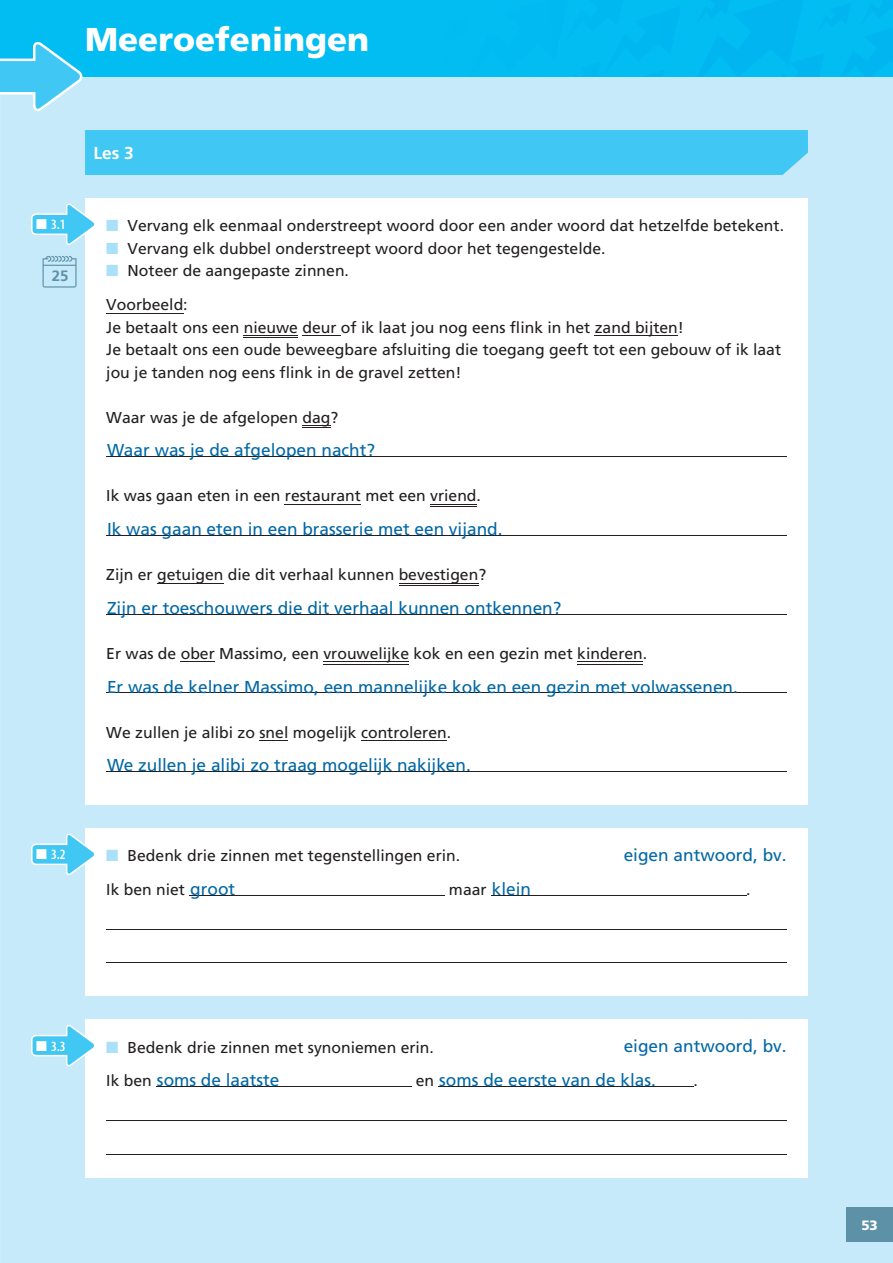
<style>
.page{position:relative;width:893px;height:1263px;background:#fff}
.page>*{position:absolute;margin:0;border:0;box-sizing:border-box;transform-origin:0 0}
.t1{font:900 33px "Frutiger LT Std";color:#fff}
.t2{font:17.25px "Frutiger LT Std";color:#0068a5}
.t3{font:700 17.25px "Frutiger LT Std";color:#fff}
.t4{font:15.75px/22.5px "Frutiger LT Std";color:#231f20}
.t5{font:700 15px "Frutiger LT Std";color:#5d91a7}
.t6{font:600 condensed 14.25px "Myriad Pro";color:#fff}
.t7{font:900 13.5px "Frutiger LT Std";color:#fff}
.s1{color:#aae0f9}
.s2{font-size:17.25px;color:#0068a5}
.s3{font-size:15.75px;color:#231f20}
</style>
<div class="page">
<div style="left:0;top:77px;width:893px;height:1186px;background:#c6eafa"></div>
<div style="left:0;top:0;width:893px;height:77px;background:#01bdf2"></div>
<svg style="left:0;top:42px;width:82px;height:69px"></svg>
<div style="left:85px;top:130px;width:723px;height:1048px;background:#fff"></div>
<div style="left:85px;top:96px;width:723px;height:79px;background:#c6eafa"></div>
<hr style="left:106px;top:313px;width:77px;height:1px;background:#231f20">
<hr style="left:244px;top:335px;width:54px;height:1px;background:#231f20">
<hr style="left:302px;top:335px;width:39px;height:1px;background:#231f20">
<hr style="left:595px;top:335px;width:83px;height:1px;background:#231f20">
<hr style="left:106px;top:456px;width:681px;height:1px;background:#231f20">
<hr style="left:285px;top:504px;width:76px;height:1px;background:#231f20">
<hr style="left:430px;top:504px;width:47px;height:1px;background:#231f20">
<hr style="left:106px;top:535px;width:681px;height:1px;background:#231f20">
<hr style="left:157px;top:583px;width:67px;height:1px;background:#231f20">
<hr style="left:399px;top:583px;width:79px;height:1px;background:#231f20">
<hr style="left:106px;top:614px;width:681px;height:1px;background:#231f20">
<hr style="left:181px;top:661px;width:34px;height:1px;background:#231f20">
<hr style="left:323px;top:661px;width:86px;height:1px;background:#231f20">
<hr style="left:577px;top:661px;width:66px;height:1px;background:#231f20">
<hr style="left:106px;top:693px;width:681px;height:1px;background:#231f20">
<svg style="left:259px;top:740px;width:29px;height:1px"></svg>
<hr style="left:361px;top:740px;width:86px;height:1px;background:#231f20">
<hr style="left:106px;top:771px;width:681px;height:1px;background:#231f20">
<hr style="left:106px;top:929px;width:681px;height:1px;background:#231f20">
<hr style="left:106px;top:963px;width:681px;height:1px;background:#231f20">
<hr style="left:106px;top:1120px;width:681px;height:1px;background:#231f20">
<hr style="left:106px;top:1154px;width:681px;height:1px;background:#231f20">
<div style="left:85px;top:130px;width:723px;height:45px;background:#40c7f4"></div>
<hr style="left:189px;top:895px;width:256px;height:1px;background:#231f20">
<hr style="left:491px;top:895px;width:255px;height:1px;background:#231f20">
<hr style="left:156px;top:1086px;width:255px;height:1px;background:#231f20">
<hr style="left:438px;top:1086px;width:256px;height:1px;background:#231f20">
<svg style="left:43px;top:256px;width:34px;height:32px"></svg>
<svg style="left:31px;top:203px;width:64px;height:42px"></svg>
<div style="left:85px;top:175px;width:725px;height:23px;background:#c6eafa"></div>
<hr style="left:244px;top:337px;width:54px;height:1px;background:#231f20">
<svg style="left:302px;top:425px;width:28px;height:3px"></svg>
<hr style="left:430px;top:506px;width:47px;height:1px;background:#231f20">
<hr style="left:399px;top:585px;width:79px;height:1px;background:#231f20">
<hr style="left:323px;top:664px;width:86px;height:1px;background:#231f20">
<hr style="left:577px;top:664px;width:66px;height:1px;background:#231f20">
<svg style="left:31px;top:833px;width:64px;height:42px"></svg>
<div style="left:85px;top:805px;width:725px;height:23px;background:#c6eafa"></div>
<svg style="left:31px;top:1025px;width:64px;height:41px"></svg>
<div style="left:85px;top:996px;width:725px;height:23px;background:#c6eafa"></div>
<div style="left:846px;top:1208px;width:47px;height:34px;background:#5d91a7"></div>
<h1 class="t1" style="left:85px;top:19px;width:286px">Meeroefeningen</h1>
<p class="t3" style="left:94px;top:143px;width:42px">Les 3</p>
<p class="t6" style="left:36px;top:217px;width:31px">■ 3.1</p>
<p class="t5" style="left:52px;top:267px;width:18px">25</p>
<p class="t4" style="left:106px;top:215px;width:679px"><span class="s1">■</span> Vervang elk eenmaal onderstreept woord door een ander woord dat hetzelfde betekent.</p>
<p class="t4" style="left:106px;top:237px;width:501px"><span class="s1">■</span> Vervang elk dubbel onderstreept woord door het tegengestelde.</p>
<p class="t4" style="left:106px;top:254px;width:244px;line-height:33.8px"><span class="s1">■</span> Noteer de aangepaste zinnen.<br>Voorbeeld:</p>
<p class="t4" style="left:106px;top:316px;width:676px">Je betaalt ons een nieuwe deur of ik laat jou nog eens flink in het zand bijten!<br>Je betaalt ons een oude beweegbare afsluiting die toegang geeft tot een gebouw of ik laat jou je tanden nog eens flink in de gravel zetten!</p>
<p class="t4" style="left:106px;top:406px;width:233px">Waar was je de afgelopen dag?</p>
<p class="t2" style="left:107px;top:440px;width:270px">Waar was je de afgelopen nacht?</p>
<p class="t4" style="left:106px;top:485px;width:376px">Ik was gaan eten in een restaurant met een vriend.</p>
<p class="t2" style="left:107px;top:519px;width:397px">Ik was gaan eten in een brasserie met een vijand.</p>
<p class="t4" style="left:106px;top:563px;width:381px">Zijn er getuigen die dit verhaal kunnen bevestigen?</p>
<p class="t2" style="left:107px;top:598px;width:456px">Zijn er toeschouwers die dit verhaal kunnen ontkennen?</p>
<p class="t4" style="left:106px;top:642px;width:542px">Er was de ober Massimo, een vrouwelijke kok en een gezin met kinderen.</p>
<p class="t2" style="left:107px;top:676px;width:632px">Er was de kelner Massimo, een mannelijke kok en een gezin met volwassenen.</p>
<p class="t4" style="left:106px;top:721px;width:346px">We zullen je alibi zo snel mogelijk controleren.</p>
<p class="t2" style="left:107px;top:755px;width:365px">We zullen je alibi zo traag mogelijk nakijken.</p>
<p class="t6" style="left:36px;top:847px;width:31px">■ 3.2</p>
<p class="t4" style="left:106px;top:845px;width:355px"><span class="s1">■</span> Bedenk drie zinnen met tegenstellingen erin.</p>
<p class="t2" style="left:624px;top:845px;width:164px">eigen antwoord, bv.</p>
<p class="t4" style="left:106px;top:878px;width:130px">Ik ben niet <span class="s2">groot</span></p>
<p class="t2" style="left:449px;top:879px;width:84px"><span class="s3">maar</span> klein</p>
<p class="t4" style="left:746px;top:878px;width:6px">.</p>
<p class="t6" style="left:36px;top:1038px;width:31px">■ 3.3</p>
<p class="t4" style="left:106px;top:1036px;width:329px"><span class="s1">■</span> Bedenk drie zinnen met synoniemen erin.</p>
<p class="t2" style="left:624px;top:1036px;width:164px">eigen antwoord, bv.</p>
<p class="t2" style="left:106px;top:1070px;width:175px"><span class="s3">Ik ben</span> soms de laatste</p>
<p class="t2" style="left:416px;top:1070px;width:242px"><span class="s3">en</span> soms de eerste van de klas.</p>
<p class="t4" style="left:694px;top:1070px;width:6px">.</p>
<p class="t7" style="left:861px;top:1217px;width:18px">53</p>
</div>
